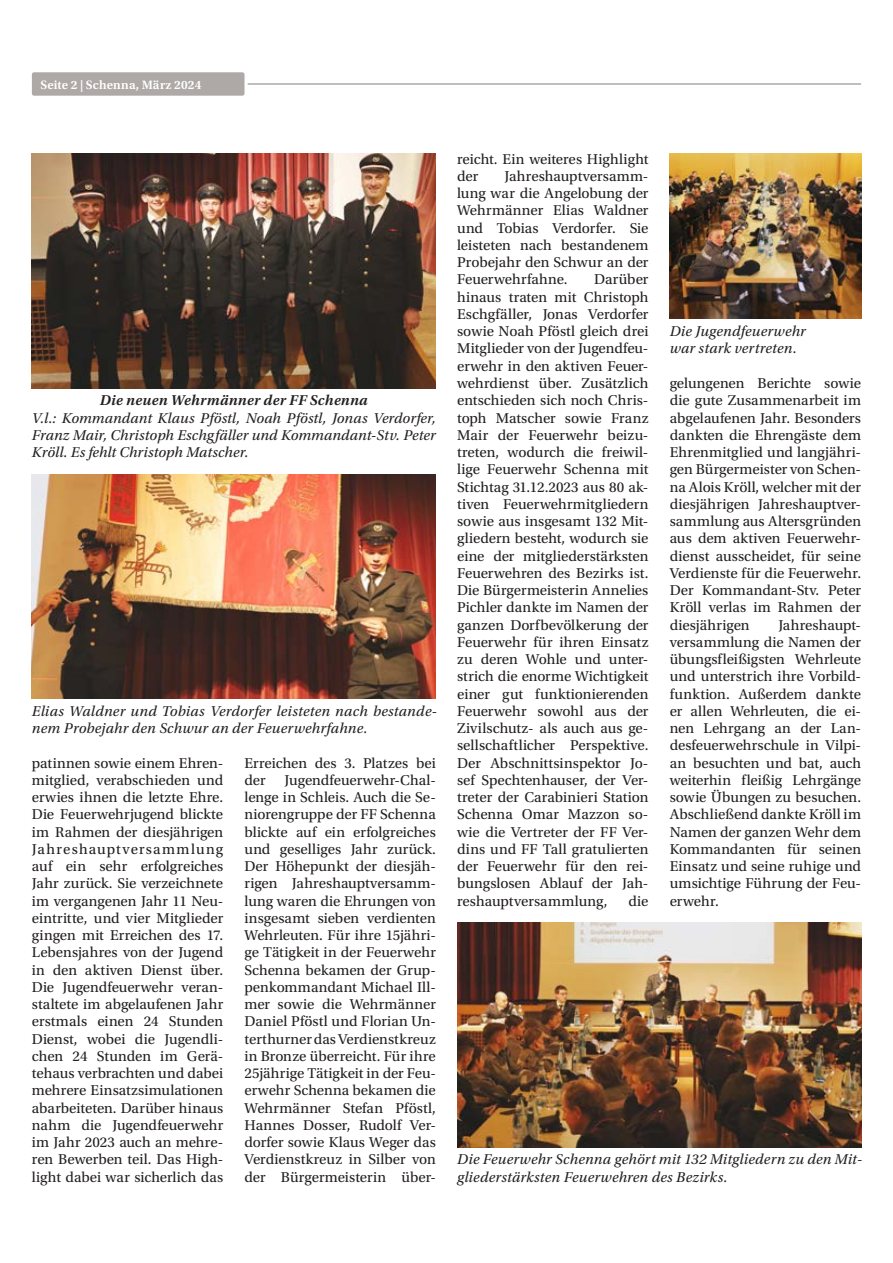
<style>
.page{position:relative;width:893px;height:1263px;background:#fff}
.page>*{position:absolute;margin:0;border:0;box-sizing:border-box;transform-origin:0 0}
.t1{font:15px/17.2px "Utopia Std";letter-spacing:-.005em;color:#231f20;text-align:justify}
.t2{font:italic 15px/17.2px "Utopia Std";letter-spacing:.015em;color:#231f20}
.t3{font:italic 600 15px "Utopia Std";letter-spacing:.02em;color:#231f20}
.t4{font:600 12.75px "Utopia Std";letter-spacing:.015em;color:#fff}
</style>
<div class="page">
<div style="left:32px;top:72px;width:212px;height:24px;background:#aea9a7;border-radius:2px"></div>
<hr style="left:248px;top:83px;width:613px;height:2px;background:#aea9a7">
<img style="left:32px;top:153px;width:404px;height:235px">
<img style="left:32px;top:474px;width:404px;height:224px">
<img style="left:670px;top:153px;width:191px;height:166px">
<img style="left:457px;top:923px;width:404px;height:224px">
<p class="t4" style="left:40px;top:78px;width:163px">Seite 2 | Schenna, März 2024</p>
<p class="t3" style="left:100px;top:392px;width:269px">Die neuen Wehrmänner der FF Schenna</p>
<p class="t2" style="left:32px;top:409px;width:405px;text-align:justify">V.l.: Kommandant Klaus Pföstl, Noah Pföstl, Jonas Verdorfer, Franz Mair, Christoph Eschgfäller und Kommandant-Stv. Peter Kröll. Es fehlt Christoph Matscher.</p>
<p class="t2" style="left:32px;top:702px;width:406px">Elias Waldner und Tobias Verdorfer leisteten nach bestande&shy;nem Probejahr den Schwur an der Feuerwehrfahne.</p>
<p class="t1" style="left:32px;top:754px;width:193px">patinnen sowie einem Ehren&shy;mitglied, verabschieden und erwies ihnen die letzte Ehre.<br>Die Feuerwehrjugend blickte im Rahmen der diesjährigen Jahreshauptversammlung auf ein sehr erfolgreiches Jahr zurück. Sie verzeichnete im vergangenen Jahr 11 Neu&shy;eintritte, und vier Mitglieder gingen mit Erreichen des 17.<br>Lebensjahres von der Jugend in den aktiven Dienst über.<br>Die Jugendfeuerwehr veran&shy;staltete im abgelaufenen Jahr erstmals einen 24 Stunden Dienst, wobei die Jugendli&shy;chen 24 Stunden im Gerä&shy;tehaus verbrachten und dabei mehrere Einsatzsimulationen abarbeiteten. Darüber hinaus nahm die Jugendfeuerwehr im Jahr 2023 auch an mehre&shy;ren Bewerben teil. Das High&shy;light dabei war sicherlich das</p>
<p class="t1" style="left:244px;top:754px;width:193px">Erreichen des 3. Platzes bei der</p>
<p class="t1" style="left:244px;top:771px;width:193px;text-indent:40px">Jugendfeuerwehr-Chal&shy;lenge in Schleis. Auch die Se&shy;niorengruppe der FF Schenna blickte auf ein erfolgreiches und geselliges Jahr zurück.<br>Der Höhepunkt der diesjäh&shy;rigen Jahreshauptversamm&shy;lung waren die Ehrungen von insgesamt sieben verdienten Wehrleuten. Für ihre 15jähri&shy;ge Tätigkeit in der Feuerwehr Schenna bekamen der Grup&shy;penkommandant Michael Ill&shy;mer sowie die Wehrmänner Daniel Pföstl und Florian Un&shy;terthurner das Verdienstkreuz in Bronze überreicht. Für ihre 25jährige Tätigkeit in der Feu&shy;erwehr Schenna bekamen die Wehrmänner Stefan Pföstl, Hannes Dosser, Rudolf Ver&shy;dorfer sowie Klaus Weger das Verdienstkreuz in Silber von der Bürgermeisterin über-</p>
<p class="t1" style="left:457px;top:150px;width:193px">reicht. Ein weiteres Highlight der</p>
<p class="t1" style="left:457px;top:168px;width:193px;text-indent:47px">Jahreshauptversamm&shy;lung war die Angelobung der Wehrmänner Elias Waldner und Tobias Verdorfer. Sie leisteten nach bestandenem Probejahr den Schwur an der Feuerwehrfahne.</p>
<p class="t1" style="left:457px;top:271px;width:193px;text-indent:137px">Darüber hinaus traten mit Christoph Eschgfäller, Jonas Verdorfer sowie Noah Pföstl gleich drei Mitglieder von der Jugendfeu&shy;erwehr in den aktiven Feuer&shy;wehrdienst über. Zusätzlich entschieden sich noch Chris&shy;toph Matscher sowie Franz Mair der Feuerwehr beizu&shy;treten, wodurch die freiwil&shy;lige Feuerwehr Schenna mit Stichtag 31.12.2023 aus 80 ak&shy;tiven Feuerwehrmitgliedern sowie aus insgesamt 132 Mit&shy;gliedern besteht, wodurch sie eine der mitgliederstärksten Feuerwehren des Bezirks ist.<br>Die Bürgermeisterin Annelies Pichler dankte im Namen der ganzen Dorfbevölkerung der Feuerwehr für ihren Einsatz zu deren Wohle und unter&shy;strich die enorme Wichtigkeit einer gut funktionierenden Feuerwehr sowohl aus der Zivilschutz- als auch aus ge&shy;sellschaftlicher Perspektive.<br>Der Abschnittsinspektor Jo&shy;sef Spechtenhauser, der Ver&shy;treter der Carabinieri Station Schenna Omar Mazzon so&shy;wie die Vertreter der FF Ver&shy;dins und FF Tall gratulierten der Feuerwehr für den rei&shy;bungslosen Ablauf der Jah&shy;reshauptversammlung,</p>
<p class="t1" style="left:628px;top:892px;width:22px">die</p>
<p class="t2" style="left:670px;top:323px;width:138px">Die Jugendfeuerwehr war stark vertreten.</p>
<p class="t1" style="left:670px;top:375px;width:193px">gelungenen Berichte sowie die gute Zusammenarbeit im abgelaufenen Jahr. Besonders dankten die Ehrengäste dem Ehrenmitglied und langjähri&shy;gen Bürgermeister von Schen&shy;na Alois Kröll, welcher mit der diesjährigen Jahreshauptver&shy;sammlung aus Altersgründen aus dem aktiven Feuerwehr&shy;dienst ausscheidet, für seine Verdienste für die Feuerwehr.<br>Der Kommandant-Stv. Peter Kröll verlas im Rahmen der diesjährigen</p>
<p class="t1" style="left:670px;top:616px;width:193px;text-indent:109px">Jahreshaupt&shy;versammlung die Namen der übungsfleißigsten Wehrleute und unterstrich ihre Vorbild&shy;funktion. Außerdem dankte er allen Wehrleuten, die ei&shy;nen Lehrgang an der Lan&shy;desfeuerwehrschule in Vilpi&shy;an besuchten und bat, auch weiterhin fleißig Lehrgänge sowie Übungen zu besuchen.<br>Abschließend dankte Kröll im Namen der ganzen Wehr dem Kommandanten für seinen Einsatz und seine ruhige und umsichtige Führung der Feu&shy;erwehr.</p>
<p class="t2" style="left:457px;top:1151px;width:406px">Die Feuerwehr Schenna gehört mit 132 Mitgliedern zu den Mit&shy;gliederstärksten Feuerwehren des Bezirks.</p>
</div>
